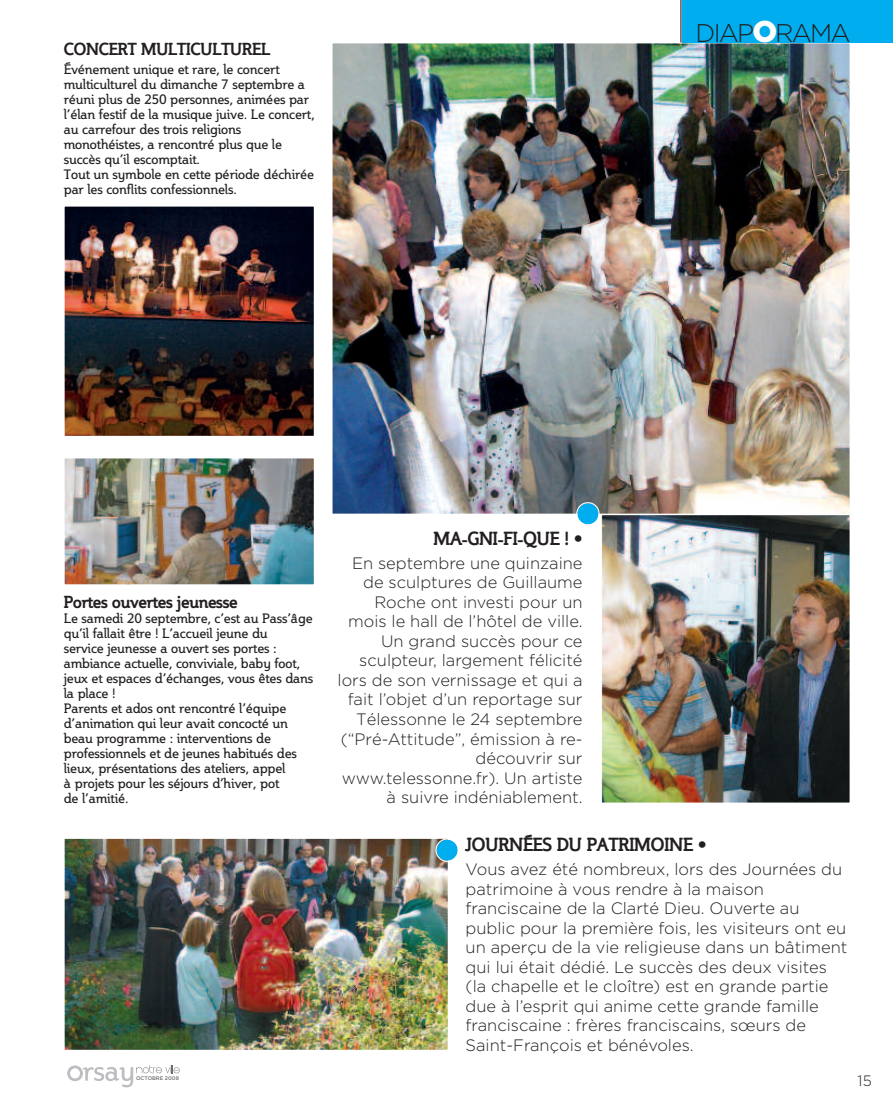
<style>
.page{position:relative;width:893px;height:1106px;background:#fff}
.page>*{position:absolute;margin:0;border:0;box-sizing:border-box;transform-origin:0 0}
.t1{font:300 25.5px "Gotham";letter-spacing:-.07em;color:#231f20}
.t2{font:700 18px "Steinem";color:#231f20}
.t3{font:300 16.5px/19.5px "Gotham";color:#231f20;text-align:right}
.t4{font:700 16.5px "Steinem";color:#231f20}
.t5{font:300 15px "Gotham";color:#231f20}
.t6{font:13.5px/15px "Steinem";color:#231f20}
.t7{font:500 5.25px "Gotham";color:#6c6d70}
.s1{font-weight:900;font-size:30px;color:#fff}
</style>
<div class="page">
<img style="left:66px;top:208px;width:247px;height:227px">
<div style="left:64px;top:206px;width:251px;height:231px;border:1px solid #fff"></div>
<img style="left:334px;top:45px;width:514px;height:467px">
<img style="left:603px;top:516px;width:245px;height:285px">
<div style="left:601px;top:514px;width:249px;height:289px;border:1px solid #fff"></div>
<div style="left:681px;top:0;width:212px;height:43px;background:#00aeef"></div>
<svg style="left:68px;top:1065px;width:112px;height:22px"></svg>
<hr style="left:680px;top:0;width:1px;height:43px;background:#231f20">
<hr style="left:64px;top:206px;width:251px;height:1px;background:#fff">
<svg style="left:576px;top:502px;width:24px;height:23px"></svg>
<img style="left:66px;top:459px;width:247px;height:124px">
<div style="left:64px;top:457px;width:251px;height:128px;border:1px solid #fff"></div>
<img style="left:66px;top:840px;width:381px;height:208px">
<div style="left:64px;top:838px;width:385px;height:212px;border:1px solid #fff"></div>
<svg style="left:435px;top:838px;width:23px;height:24px"></svg>
<p class="t4" style="left:64px;top:39px;width:208px">CONCERT MULTICULTUREL</p>
<p class="t6" style="left:64px;top:62px;width:252px">Événement unique et rare, le concert multiculturel du dimanche 7 septembre a réuni plus de 250 personnes, animées par l’élan festif de la musique juive. Le concert, au carrefour des trois religions monothéistes, a rencontré plus que le succès qu’il escomptait.<br>Tout un symbole en cette période déchirée par les conflits confessionnels.</p>
<h1 class="t1" style="left:696px;top:18px;width:156px">DIAP<span class="s1">O</span>RAMA</h1>
<p class="t4" style="left:64px;top:592px;width:175px">Portes ouvertes jeunesse</p>
<p class="t6" style="left:64px;top:610px;width:251px">Le samedi 20 septembre, c’est au Pass’âge qu’il fallait être ! L’accueil jeune du<br>service jeunesse a ouvert ses portes : ambiance actuelle, conviviale, baby foot, jeux et espaces d’échanges, vous êtes dans la place !<br>Parents et ados ont rencontré l’équipe d’animation qui leur avait concocté un beau programme : interventions de professionnels et de jeunes habitués des lieux, présentations des ateliers, appel<br>à projets pour les séjours d’hiver, pot<br>de l’amitié.</p>
<p class="t7" style="left:136px;top:1075px;width:44px">OCTOBRE 2008</p>
<h2 class="t2" style="left:433px;top:528px;width:151px">MA-GNI-FI-QUE ! •</h2>
<p class="t3" style="left:338px;top:553px;width:246px">En septembre une quinzaine de sculptures de Guillaume<br>Roche ont investi pour un mois le hall de l’hôtel de ville.<br>Un grand succès pour ce sculpteur, largement félicité lors de son vernissage et qui a fait l’objet d’un reportage sur<br>Télessonne le 24 septembre (“Pré-Attitude”, émission à re&shy;découvrir sur www.telessonne.fr). Un artiste à suivre indéniablement.</p>
<h2 class="t2" style="left:466px;top:834px;width:242px">JOURNÉES DU PATRIMOINE •</h2>
<p class="t3" style="left:466px;top:859px;width:383px;text-align:left">Vous avez été nombreux, lors des Journées du patrimoine à vous rendre à la maison franciscaine de la Clarté Dieu. Ouverte au public pour la première fois, les visiteurs ont eu un aperçu de la vie religieuse dans un bâtiment qui lui était dédié. Le succès des deux visites (la chapelle et le cloître) est en grande partie due à l’esprit qui anime cette grande famille franciscaine : frères franciscains, sœurs de Saint-François et bénévoles.</p>
<p class="t5" style="left:858px;top:1072px;width:16px">15</p>
</div>
